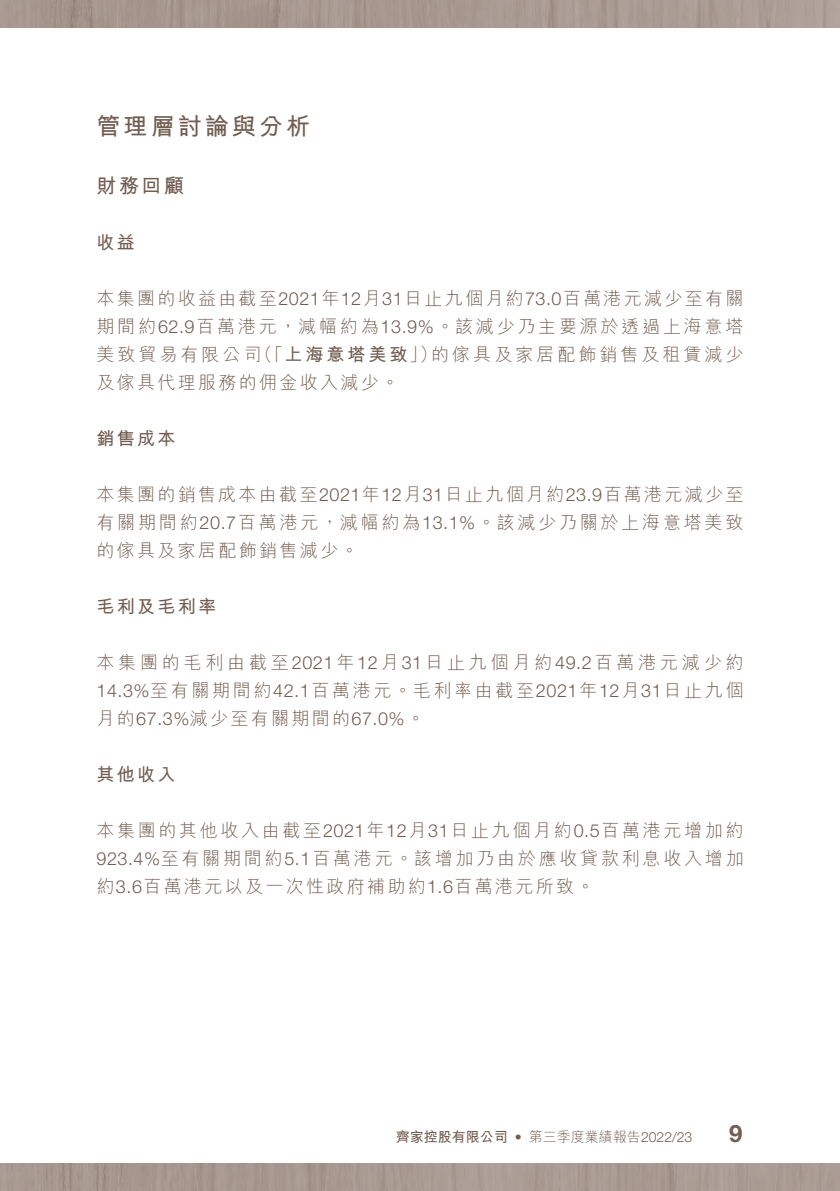
<style>
.page{position:relative;width:840px;height:1191px;background:#fff}
.page>*{position:absolute;margin:0;border:0;box-sizing:border-box;transform-origin:0 0}
.t1{font:700 24px "M Hei HK";letter-spacing:.13em;color:#725d51}
.t2{font:700 24px "Helvetica Neue LT Std";color:#725d51}
.t3{font:700 20px "M Hei HK";color:#725d51}
.t4{font:300 18px/28px "M Hei HK";letter-spacing:.155em;color:#725d51;text-align:justify}
.t5{font:700 18px "M Hei HK";letter-spacing:.13em;color:#725d51}
.t6{font:700 14px "M Hei HK";color:#725d51}
.s1{font-family:"Helvetica Neue LT Std"}
.s2{font-weight:700}
.s3{font-family:"Helvetica Neue LT Std";font-weight:300}
.s4{font-weight:300}
</style>
<div class="page">
<img style="left:0;top:0;width:839px;height:1191px">
<div style="left:0;top:28px;width:839px;height:1134px;background:#fff"></div>
<h1 class="t1" style="left:96px;top:109px;width:215px">管理層討論與分析</h1>
<p class="t3" style="left:96px;top:171px;width:89px">財務回顧</p>
<p class="t5" style="left:96px;top:229px;width:40px">收益</p>
<p class="t4" style="left:96px;top:284px;width:648px">本集團的收益由截至<span class="s1">2021</span>年<span class="s1">12</span>月<span class="s1">31</span>日止九個月約<span class="s1">73.0</span>百萬港元減少至有關期間約<span class="s1">62.9</span>百萬港元，減幅約為<span class="s1">13.9%</span>。該減少乃主要源於透過上海意塔美致貿易有限公司（「<span class="s2">上海意塔美致</span>」）的傢具及家居配飾銷售及租賃減少及傢具代理服務的佣金收入減少。</p>
<p class="t5" style="left:96px;top:425px;width:80px">銷售成本</p>
<p class="t4" style="left:96px;top:480px;width:648px">本集團的銷售成本由截至<span class="s1">2021</span>年<span class="s1">12</span>月<span class="s1">31</span>日止九個月約<span class="s1">23.9</span>百萬港元減少至有關期間約<span class="s1">20.7</span>百萬港元，減幅約為<span class="s1">13.1%</span>。該減少乃關於上海意塔美致的傢具及家居配飾銷售減少。</p>
<p class="t5" style="left:96px;top:593px;width:121px">毛利及毛利率</p>
<p class="t4" style="left:96px;top:648px;width:648px">本集團的毛利由截至<span class="s1">2021</span>年<span class="s1">12</span>月<span class="s1">31</span>日止九個月約<span class="s1">49.2</span>百萬港元減少約<span class="s1">14.3%</span>至有關期間約<span class="s1">42.1</span>百萬港元。毛利率由截至<span class="s1">2021</span>年<span class="s1">12</span>月<span class="s1">31</span>日止九個月的<span class="s1">67.3%</span>減少至有關期間的<span class="s1">67.0%</span>。</p>
<p class="t5" style="left:96px;top:761px;width:80px">其他收入</p>
<p class="t4" style="left:96px;top:816px;width:648px">本集團的其他收入由截至<span class="s1">2021</span>年<span class="s1">12</span>月<span class="s1">31</span>日止九個月約<span class="s1">0.5</span>百萬港元增加約<span class="s1">923.4%</span>至有關期間約<span class="s1">5.1</span>百萬港元。該增加乃由於應收貸款利息收入增加約<span class="s1">3.6</span>百萬港元以及一次性政府補助約<span class="s1">1.6</span>百萬港元所致。</p>
<p class="t6" style="left:395px;top:1127px;width:298px">齊家控股有限公司 <span class="s3">•</span> <span class="s4">第三季度業績報告</span><span class="s3">2022/23</span></p>
<h1 class="t2" style="left:729px;top:1118px;width:15px">9</h1>
</div>
